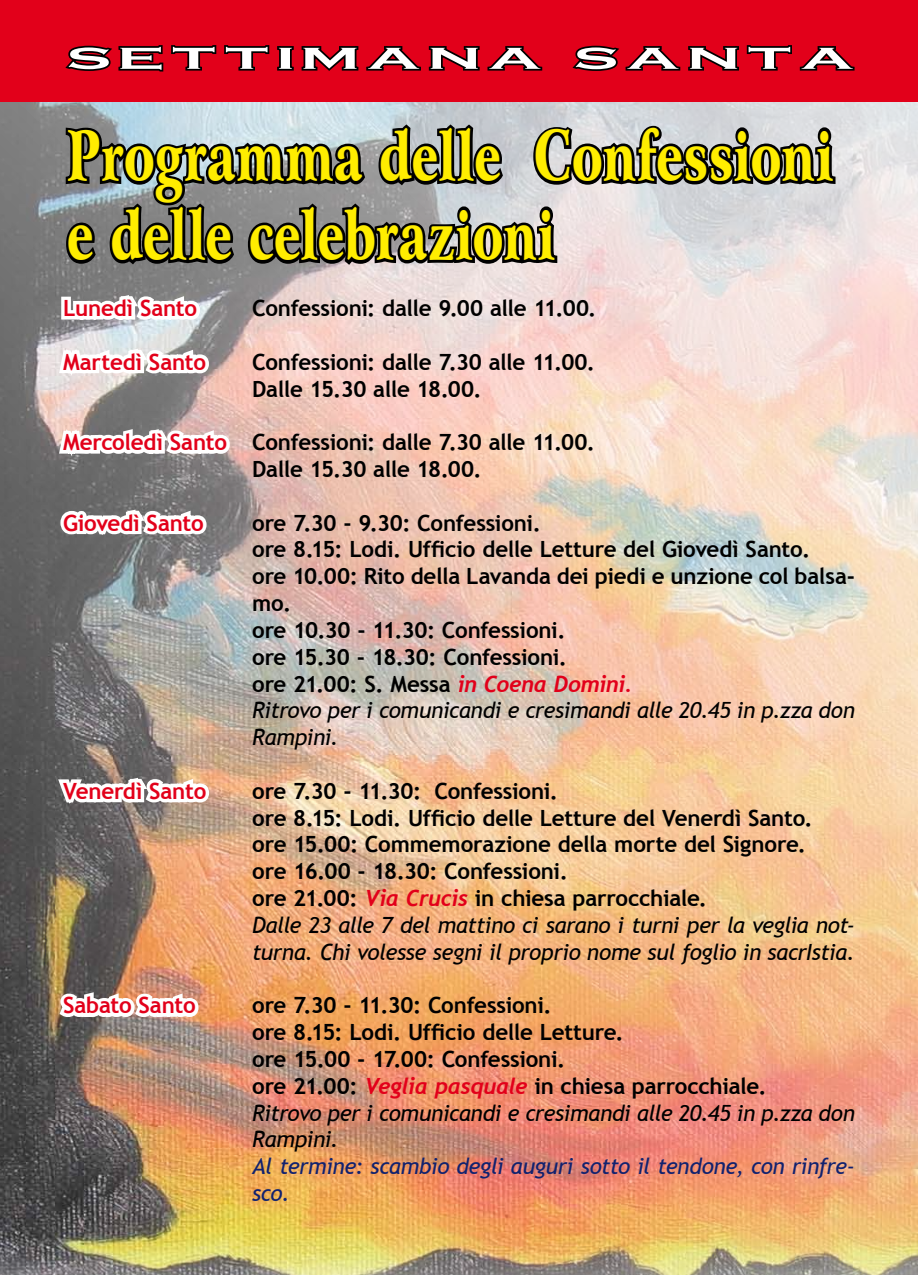
<style>
.page{position:relative;width:918px;height:1275px;background:#fff}
.page>*{position:absolute;margin:0;border:0;box-sizing:border-box;transform-origin:0 0}
.t1{font:900 69.65px/79.1px "Arrus BT";letter-spacing:.005em;color:#ffed00;scale:.67 1}
.t2{font:700 31.5px "Copperplate";letter-spacing:.1em;color:#fff;scale:2 1}
.t3{font:700 22.4px/26.8px "Trebuchet MS";letter-spacing:-.015em;color:#000}
.t4{font:700 22.4px "Trebuchet MS";letter-spacing:-.01em;color:#e2001a}
.t5{font:italic 22.4px/26.8px "Trebuchet MS";letter-spacing:-.02em;color:#11226f}
.s1{color:#e2001a}
.s2{font-family:"Trebuchet";font-style:italic;color:#e2001a}
.s3{font-weight:400;font-style:italic}
</style>
<div class="page">
<img style="left:0;top:102px;width:918px;height:1173px">
<svg style="left:58px;top:291px;width:148px;height:35px"></svg>
<svg style="left:55px;top:335px;width:160px;height:52px"></svg>
<svg style="left:55px;top:416px;width:180px;height:52px"></svg>
<svg style="left:55px;top:505px;width:157px;height:39px"></svg>
<svg style="left:53px;top:773px;width:162px;height:41px"></svg>
<img style="left:55px;top:988px;width:149px;height:35px">
<div style="left:0;top:0;width:918px;height:102px;background:#e2001a"></div>
<svg style="left:62px;top:45px;width:794px;height:239px"></svg>
<h2 class="t2" style="left:66px;top:41px;width:367px">SETTIMANA SANTA</h2>
<h1 class="t1" style="left:67px;top:118px;width:1145px">Programma delle Confessioni e delle celebrazioni</h1>
<p class="t4" style="left:63px;top:294px;width:136px">Lunedì Santo</p>
<p class="t3" style="left:252px;top:295px;width:346px">Confessioni: dalle 9.00 alle 11.00.</p>
<p class="t4" style="left:63px;top:348px;width:145px">Martedì Santo</p>
<p class="t3" style="left:252px;top:348px;width:344px">Confessioni: dalle 7.30 alle 11.00.<br>Dalle 15.30 alle 18.00.</p>
<p class="t3" style="left:252px;top:429px;width:344px;text-indent:-189px"><span class="s1">Mercoledì Santo</span> Confessioni: dalle 7.30 alle 11.00.<br>Dalle 15.30 alle 18.00.</p>
<p class="t4" style="left:63px;top:509px;width:142px">Giovedì Santo</p>
<p class="t3" style="left:252px;top:509px;width:604px">ore 7.30 - 9.30: Confessioni.<br>ore 8.15: Lodi. Ufficio delle Letture del Giovedì Santo.<br>ore 10.00: Rito della Lavanda dei piedi e unzione col balsa&shy;mo.<br>ore 10.30 - 11.30: Confessioni.<br>ore 15.30 - 18.30: Confessioni.<br>ore 21.00: S. Messa <span class="s2">in Coena Domini.<br></span><span class="s3">Ritrovo per i comunicandi e cresimandi alle 20.45 in p.zza don Rampini.</span></p>
<p class="t4" style="left:63px;top:777px;width:145px">Venerdì Santo</p>
<p class="t3" style="left:252px;top:777px;width:604px">ore 7.30 - 11.30: Confessioni.<br>ore 8.15: Lodi. Ufficio delle Letture del Venerdì Santo.<br>ore 15.00: Commemorazione della morte del Signore.<br>ore 16.00 - 18.30: Confessioni.<br>ore 21.00: <span class="s2">Via Crucis</span> in chiesa parrocchiale.<br><span class="s3">Dalle 23 alle 7 del mattino ci sarano i turni per la veglia not&shy;turna. Chi volesse segni il proprio nome sul foglio in sacrIstia.</span></p>
<p class="t4" style="left:63px;top:991px;width:134px">Sabato Santo</p>
<p class="t3" style="left:252px;top:992px;width:604px">ore 7.30 - 11.30: Confessioni.<br>ore 8.15: Lodi. Ufficio delle Letture.<br>ore 15.00 - 17.00: Confessioni.<br>ore 21.00: <span class="s2">Veglia pasquale</span> in chiesa parrocchiale.<br><span class="s3">Ritrovo per i comunicandi e cresimandi alle 20.45 in p.zza don Rampini.</span></p>
<p class="t5" style="left:252px;top:1153px;width:604px">Al termine: scambio degli auguri sotto il tendone, con rinfre&shy;sco.</p>
</div>
